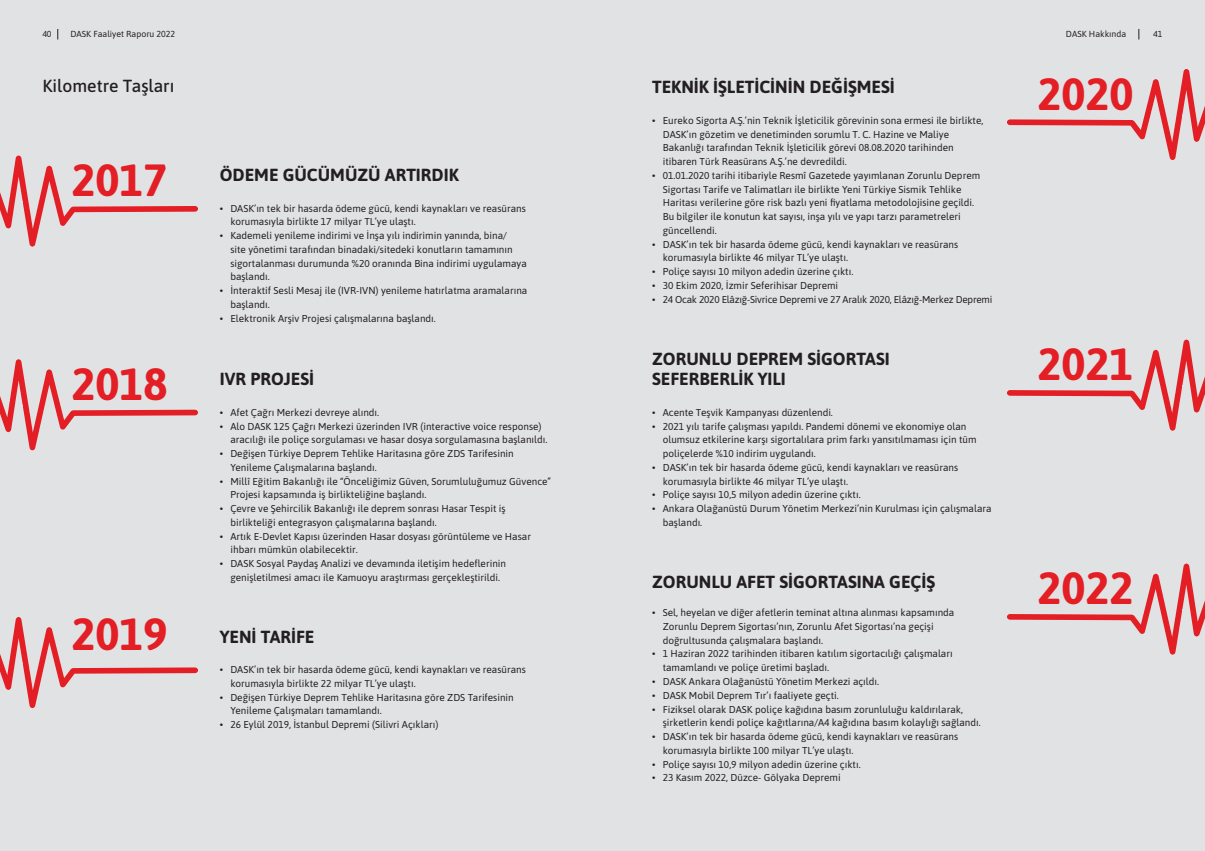
<style>
.page{position:relative;width:1205px;height:851px;background:#fff}
.page>*{position:absolute;margin:0;border:0;box-sizing:border-box;transform-origin:0 0}
.t1{font:700 45px "Asap";color:#e31e24}
.t2{font:700 17.5px/20px "Asap";color:#231f20}
.t3{font:500 17.5px "Asap";color:#231f20}
.t4{font:10px/13.8px "Asap";color:#231f20}
.t5{font:10px "Asap";letter-spacing:-.02em;color:#231f20}
.t6{font:8.75px "Asap";color:#231f20}
</style>
<div class="page">
<div style="left:0;top:0;width:1205px;height:850px;background:#e1e2e4"></div>
<svg style="left:1007px;top:69px;width:198px;height:91px"></svg>
<svg style="left:1007px;top:339px;width:198px;height:92px"></svg>
<svg style="left:1007px;top:563px;width:198px;height:92px"></svg>
<svg style="left:0;top:155px;width:198px;height:92px"></svg>
<svg style="left:0;top:359px;width:198px;height:92px"></svg>
<svg style="left:0;top:617px;width:198px;height:92px"></svg>
<p class="t6" style="left:43px;top:28px;width:11px">40</p>
<p class="t6" style="left:70px;top:28px;width:106px">DASK Faaliyet Raporu 2022</p>
<p class="t6" style="left:76px;top:28px;width:106px">DASK F aliyet Raporu 2022</p>
<p class="t6" style="left:1066px;top:28px;width:62px">DASK Hakkında</p>
<p class="t6" style="left:1067px;top:28px;width:62px">DASK Hakkında</p>
<p class="t6" style="left:1153px;top:28px;width:11px">41</p>
<p class="t2" style="left:652px;top:76px;width:244px">TEKNİK İŞLETİCİNİN DEĞİŞMESİ</p>
<p class="t3" style="left:43px;top:73px;width:133px">Kilometre Taşları</p>
<p class="t1" style="left:1037px;top:62px;width:98px">2020</p>
<p class="t1" style="left:71px;top:148px;width:98px">2017</p>
<p class="t1" style="left:71px;top:352px;width:98px">2018</p>
<p class="t1" style="left:71px;top:602px;width:98px">2019</p>
<p class="t2" style="left:220px;top:164px;width:241px">ÖDEME GÜCÜMÜZÜ ARTIRDIK</p>
<p class="t4" style="left:230px;top:201px;width:297px;text-indent:-11px">• DASK’ın tek bir hasarda ödeme gücü, kendi kaynakları ve reasürans korumasıyla birlikte 17 milyar TL’ye ulaştı.</p>
<p class="t4" style="left:230px;top:228px;width:298px;text-indent:-11px">• Kademeli yenileme indirimi ve İnşa yılı indirimin yanında, bina/<br>site yönetimi tarafından binadaki/sitedeki konutların tamamının sigortalanması durumunda %20 oranında Bina indirimi uygulamaya başlandı.</p>
<p class="t4" style="left:230px;top:283px;width:298px;text-indent:-11px">• İnteraktif Sesli Mesaj ile (IVR-IVN) yenileme hatırlatma aramalarına başlandı.</p>
<p class="t4" style="left:220px;top:311px;width:218px">• Elektronik Arşiv Projesi çalışmalarına başlandı.</p>
<p class="t2" style="left:220px;top:368px;width:96px">IVR PROJESİ</p>
<p class="t4" style="left:220px;top:405px;width:161px">• Afet Çağrı Merkezi devreye alındı.</p>
<p class="t4" style="left:230px;top:418px;width:319px;text-indent:-11px">• Alo DASK 125 Çağrı Merkezi üzerinden IVR (interactive voice response) aracılığı ile poliçe sorgulaması ve hasar dosya sorgulamasına başlanıldı.</p>
<p class="t4" style="left:230px;top:446px;width:285px;text-indent:-11px">• Değişen Türkiye Deprem Tehlike Haritasına göre ZDS Tarifesinin<br>Yenileme Çalışmalarına başlandı.</p>
<p class="t4" style="left:230px;top:473px;width:322px;text-indent:-11px">• Millî Eğitim Bakanlığı ile “Önceliğimiz Güven, Sorumluluğumuz Güvence”<br>Projesi kapsamında iş birlikteliğine başlandı.</p>
<p class="t4" style="left:230px;top:501px;width:277px;text-indent:-11px">• Çevre ve Şehircilik Bakanlığı ile deprem sonrası Hasar Tespit iş birlikteliği entegrasyon çalışmalarına başlandı.</p>
<p class="t4" style="left:230px;top:528px;width:302px;text-indent:-11px">• Artık E-Devlet Kapısı üzerinden Hasar dosyası görüntüleme ve Hasar ihbarı mümkün olabilecektir.</p>
<p class="t4" style="left:220px;top:556px;width:288px;text-align:center">• DASK Sosyal Paydaş Analizi ve devamında iletişim hedeflerinin genişletilmesi amacı ile Kamuoyu araştırması gerçekleştirildi.</p>
<p class="t2" style="left:220px;top:626px;width:96px">YENİ TARİFE</p>
<p class="t4" style="left:230px;top:662px;width:297px;text-indent:-11px">• DASK’ın tek bir hasarda ödeme gücü, kendi kaynakları ve reasürans korumasıyla birlikte 22 milyar TL’ye ulaştı.</p>
<p class="t4" style="left:230px;top:689px;width:285px;text-indent:-11px">• Değişen Türkiye Deprem Tehlike Haritasına göre ZDS Tarifesinin<br>Yenileme Çalışmaları tamamlandı.</p>
<p class="t4" style="left:220px;top:717px;width:220px">• 26 Eylül 2019, İstanbul Depremi (Silivri Açıkları)</p>
<p class="t4" style="left:663px;top:113px;width:322px;text-indent:-11px">• Eureko Sigorta A.Ş.’nin Teknik İşleticilik görevinin sona ermesi ile birlikte, DASK’ın gözetim ve denetiminden sorumlu T. C. Hazine ve Maliye Bakanlığı tarafından Teknik İşleticilik görevi 08.08.2020 tarihinden itibaren Türk Reasürans A.Ş.’ne devredildi.</p>
<p class="t4" style="left:663px;top:168px;width:319px;text-indent:-11px">• 01.01.2020 tarihi itibariyle Resmî Gazetede yayımlanan Zorunlu Deprem Sigortası Tarife ve Talimatları ile birlikte Yeni Türkiye Sismik Tehlike Haritası verilerine göre risk bazlı yeni fiyatlama metodolojisine geçildi.<br>Bu bilgiler ile konutun kat sayısı, inşa yılı ve yapı tarzı parametreleri güncellendi.</p>
<p class="t4" style="left:663px;top:237px;width:297px;text-indent:-11px">• DASK’ın tek bir hasarda ödeme gücü, kendi kaynakları ve reasürans korumasıyla birlikte 46 milyar TL’ye ulaştı.</p>
<p class="t4" style="left:652px;top:264px;width:203px">• Poliçe sayısı 10 milyon adedin üzerine çıktı.</p>
<p class="t4" style="left:652px;top:278px;width:188px">• 30 Ekim 2020, İzmir Seferihisar Depremi</p>
<p class="t5" style="left:652px;top:292px;width:342px">• 24 Ocak 2020 Elâzığ-Sivrice Depremi ve 27 Aralık 2020, Elâzığ-Merkez Depremi</p>
<p class="t2" style="left:652px;top:348px;width:239px">ZORUNLU DEPREM SİGORTASI<br>SEFERBERLİK YILI</p>
<p class="t4" style="left:652px;top:405px;width:182px">• Acente Teşvik Kampanyası düzenlendi.</p>
<p class="t4" style="left:663px;top:418px;width:315px;text-indent:-11px">• 2021 yılı tarife çalışması yapıldı. Pandemi dönemi ve ekonomiye olan olumsuz etkilerine karşı sigortalılara prim farkı yansıtılmaması için tüm poliçelerde %10 indirim uygulandı.</p>
<p class="t4" style="left:663px;top:460px;width:297px;text-indent:-11px">• DASK’ın tek bir hasarda ödeme gücü, kendi kaynakları ve reasürans korumasıyla birlikte 46 milyar TL’ye ulaştı.</p>
<p class="t4" style="left:652px;top:487px;width:210px">• Poliçe sayısı 10,5 milyon adedin üzerine çıktı.</p>
<p class="t4" style="left:663px;top:501px;width:330px;text-indent:-11px">• Ankara Olağanüstü Durum Yönetim Merkezi’nin Kurulması için çalışmalara başlandı.</p>
<p class="t2" style="left:652px;top:571px;width:284px">ZORUNLU AFET SİGORTASINA GEÇİŞ</p>
<p class="t4" style="left:663px;top:605px;width:293px;text-indent:-11px">• Sel, heyelan ve diğer afetlerin teminat altına alınması kapsamında<br>Zorunlu Deprem Sigortası’nın, Zorunlu Afet Sigortası’na geçişi doğrultusunda çalışmalara başlandı.</p>
<p class="t4" style="left:663px;top:646px;width:291px;text-indent:-11px">• 1 Haziran 2022 tarihinden itibaren katılım sigortacılığı çalışmaları tamamlandı ve poliçe üretimi başladı.</p>
<p class="t4" style="left:652px;top:674px;width:229px">• DASK Ankara Olağanüstü Yönetim Merkezi açıldı.</p>
<p class="t4" style="left:652px;top:687px;width:188px">• DASK Mobil Deprem Tır’ı faaliyete geçti.</p>
<p class="t4" style="left:663px;top:701px;width:320px;text-indent:-11px">• Fiziksel olarak DASK poliçe kağıdına basım zorunluluğu kaldırılarak, şirketlerin kendi poliçe kağıtlarına/A4 kağıdına basım kolaylığı sağlandı.</p>
<p class="t4" style="left:663px;top:729px;width:297px;text-indent:-11px">• DASK’ın tek bir hasarda ödeme gücü, kendi kaynakları ve reasürans korumasıyla birlikte 100 milyar TL’ye ulaştı.</p>
<p class="t4" style="left:652px;top:756px;width:210px">• Poliçe sayısı 10,9 milyon adedin üzerine çıktı.</p>
<p class="t4" style="left:652px;top:770px;width:190px">• 23 Kasım 2022, Düzce- Gölyaka Depremi</p>
<p class="t1" style="left:1037px;top:332px;width:98px">2021</p>
<p class="t1" style="left:1037px;top:556px;width:98px">2022</p>
</div>
